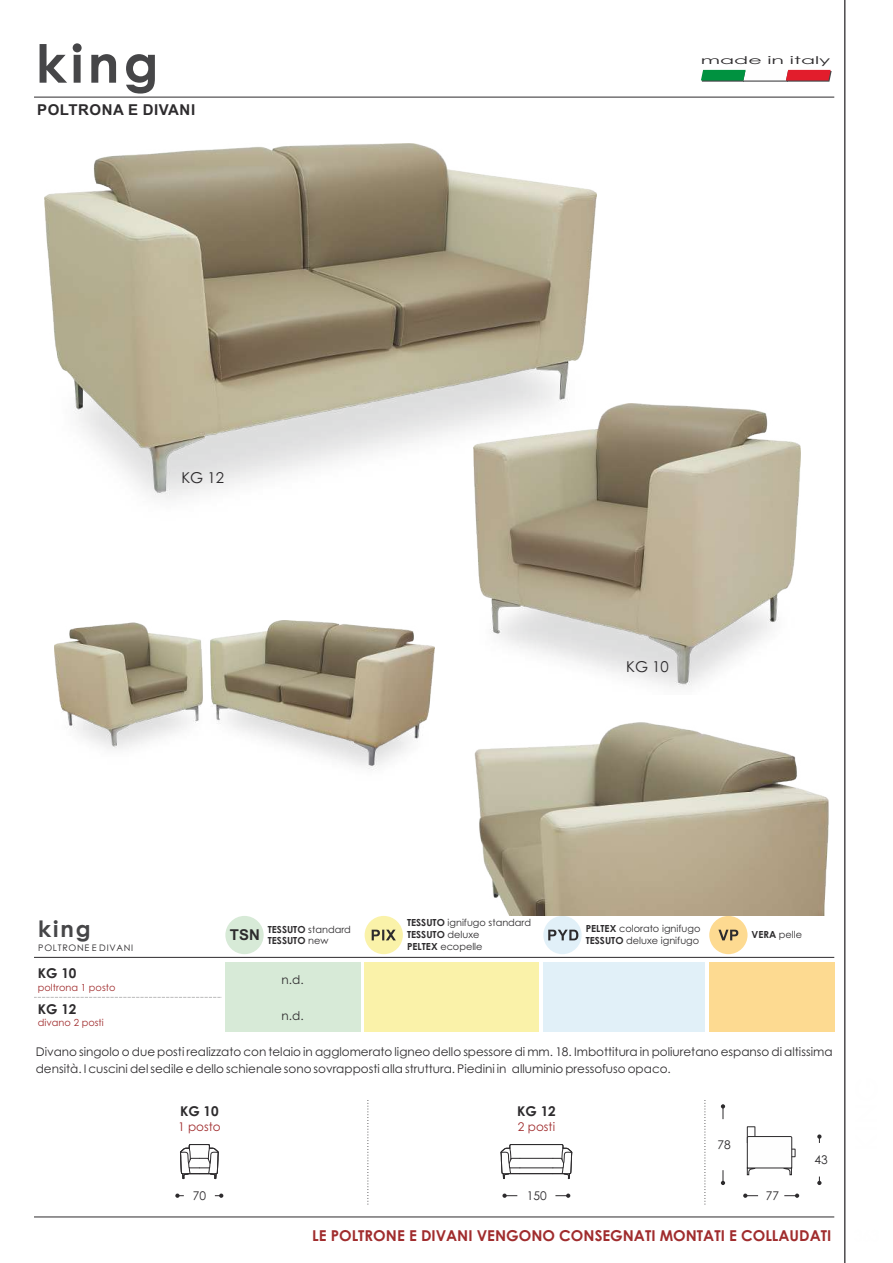
<style>
.page{position:relative;width:893px;height:1263px;background:#fff}
.page>*{position:absolute;margin:0;border:0;box-sizing:border-box;transform-origin:0 0}
.t1{font:700 52.5px "Century Gothic";color:#464648}
.t2{font:700 22.5px "Century Gothic";color:#464648}
.t3{font:700 15px "Century Gothic";color:#a02c2d}
.t4{font:700 15px "Arial";letter-spacing:.035em;color:#2d2b2d}
.t5{font:15px "Century Gothic";color:#2d2b2d}
.t6{font:700 13.5px "Century Gothic";color:#2d2b2d}
.t7{font:12px/17.1px "Century Gothic";color:#2d2b2d}
.t8{font:12px "Century Gothic";color:#a02c2d}
.t9{font:10.65px "Century Gothic";color:#2d2b2d;scale:1.94 1}
.t10{font:9.75px/11.9px "Century Gothic";color:#2d2b2d}
.t11{font:9.75px "Century Gothic";color:#a02c2d}
.t12{font:700 9.75px/11.9px "Century Gothic";color:#2d2b2d}
.t13{font:9px "Century Gothic";letter-spacing:.085em;color:#2d2b2d}
.s1{font-weight:700}
.s2{font-weight:400}
</style>
<div class="page">
<hr style="left:844px;top:0;width:1px;height:1263px;background:#2d2b2d">
<hr style="left:34px;top:1217px;width:800px;height:1px;background:#2d2b2d">
<svg style="left:701px;top:70px;width:131px;height:12px"></svg>
<hr style="left:34px;top:97px;width:800px;height:1px;background:#2d2b2d">
<div style="left:225px;top:963px;width:135px;height:34px;background:#d7ead7"></div>
<div style="left:365px;top:963px;width:174px;height:34px;background:#faf2a9"></div>
<div style="left:543px;top:963px;width:162px;height:34px;background:#e1f0f8"></div>
<div style="left:709px;top:963px;width:125px;height:34px;background:#fdda91"></div>
<div style="left:225px;top:916px;width:39px;height:38px;background:#d7ead7;border-radius:19px"></div>
<div style="left:365px;top:916px;width:38px;height:38px;background:#faf2a9;border-radius:19px"></div>
<svg style="left:372px;top:930px;width:24px;height:10px"></svg>
<div style="left:543px;top:916px;width:39px;height:38px;background:#e1f0f8;border-radius:19px"></div>
<svg style="left:548px;top:930px;width:30px;height:10px"></svg>
<div style="left:709px;top:916px;width:38px;height:38px;background:#fdda91;border-radius:19px"></div>
<svg style="left:718px;top:930px;width:20px;height:10px"></svg>
<hr style="left:34px;top:957px;width:800px;height:1px;background:#2d2b2d">
<svg style="left:34px;top:997px;width:187px;height:1px"></svg>
<div style="left:225px;top:998px;width:135px;height:34px;background:#d7ead7"></div>
<div style="left:365px;top:998px;width:174px;height:34px;background:#faf2a9"></div>
<div style="left:543px;top:998px;width:162px;height:34px;background:#e1f0f8"></div>
<div style="left:709px;top:998px;width:125px;height:34px;background:#fdda91"></div>
<svg style="left:180px;top:1144px;width:39px;height:35px"></svg>
<svg style="left:501px;top:1144px;width:71px;height:35px"></svg>
<hr style="left:520px;top:1144px;width:33px;height:1px;background:#2d2b2d">
<hr style="left:520px;top:1158px;width:33px;height:1px;background:#2d2b2d">
<hr style="left:520px;top:1167px;width:33px;height:1px;background:#2d2b2d">
<hr style="left:520px;top:1173px;width:33px;height:1px;background:#2d2b2d">
<svg style="left:747px;top:1126px;width:48px;height:49px"></svg>
<svg style="left:175px;top:1193px;width:9px;height:5px"></svg>
<svg style="left:215px;top:1193px;width:8px;height:5px"></svg>
<svg style="left:743px;top:1193px;width:15px;height:5px"></svg>
<svg style="left:784px;top:1193px;width:15px;height:5px"></svg>
<svg style="left:721px;top:1170px;width:4px;height:15px"></svg>
<svg style="left:721px;top:1104px;width:4px;height:15px"></svg>
<svg style="left:817px;top:1134px;width:4px;height:9px"></svg>
<svg style="left:817px;top:1176px;width:4px;height:9px"></svg>
<svg style="left:705px;top:1100px;width:1px;height:105px"></svg>
<svg style="left:367px;top:1100px;width:1px;height:105px"></svg>
<svg style="left:502px;top:1193px;width:15px;height:5px"></svg>
<svg style="left:555px;top:1193px;width:15px;height:5px"></svg>
<img style="left:54px;top:644px;width:775px;height:272px">
<img style="left:473px;top:403px;width:328px;height:291px">
<img style="left:45px;top:143px;width:551px;height:378px">
<img style="left:55px;top:620px;width:379px;height:160px">
<h1 class="t1" style="left:36px;top:43px;width:124px">king</h1>
<p class="t4" style="left:37px;top:104px;width:159px">POLTRONA E DIVANI</p>
<p class="t5" style="left:181px;top:472px;width:44px">KG 12</p>
<p class="t9" style="left:701px;top:56px;width:68px">made in italy</p>
<p class="t5" style="left:626px;top:661px;width:44px">KG 10</p>
<p class="t10" style="left:407px;top:917px;width:126px"><span class="s1">TESSUTO</span> ignifugo standard<br><span class="s1">TESSUTO</span> deluxe<br><span class="s1">PELTEX</span> ecopelle</p>
<h2 class="t2" style="left:38px;top:920px;width:54px">king</h2>
<p class="t10" style="left:751px;top:929px;width:52px"><span class="s1">VERA</span> pelle</p>
<p class="t13" style="left:38px;top:944px;width:97px">POLTRONE E DIVANI</p>
<p class="t7" style="left:282px;top:972px;width:24px">n.d.</p>
<p class="t7" style="left:282px;top:1008px;width:24px">n.d.</p>
<p class="t12" style="left:268px;top:924px;width:85px">TESSUTO <span class="s2">standard<br></span>TESSUTO <span class="s2">new</span></p>
<p class="t10" style="left:586px;top:923px;width:116px"><span class="s1">PELTEX</span> colorato ignifugo<br><span class="s1">TESSUTO</span> deluxe ignifugo</p>
<p class="t4" style="left:230px;top:929px;width:31px">TSN</p>
<p class="t6" style="left:38px;top:968px;width:40px">KG 10</p>
<p class="t11" style="left:38px;top:983px;width:79px">poltrona 1 posto</p>
<p class="t6" style="left:38px;top:1003px;width:40px">KG 12</p>
<p class="t11" style="left:38px;top:1019px;width:67px">divano 2 posti</p>
<p class="t7" style="left:36px;top:1044px;width:798px">Divano singolo o due posti realizzato con telaio in agglomerato ligneo dello spessore di mm. 18. Imbottitura in poliuretano espanso di altissima densità. I cuscini del sedile e dello schienale sono sovrapposti alla struttura. Piedini in alluminio pressofuso opaco.</p>
<p class="t6" style="left:180px;top:1106px;width:40px">KG 10</p>
<p class="t8" style="left:178px;top:1122px;width:44px">1 posto</p>
<p class="t7" style="left:193px;top:1188px;width:15px">70</p>
<p class="t6" style="left:517px;top:1106px;width:40px">KG 12</p>
<p class="t8" style="left:518px;top:1122px;width:39px">2 posti</p>
<p class="t7" style="left:527px;top:1188px;width:21px">150</p>
<p class="t7" style="left:717px;top:1137px;width:15px">78</p>
<p class="t7" style="left:766px;top:1188px;width:15px">77</p>
<p class="t7" style="left:814px;top:1152px;width:15px">43</p>
<p class="t3" style="left:312px;top:1230px;width:521px">LE POLTRONE E DIVANI VENGONO CONSEGNATI MONTATI E COLLAUDATI</p>
</div>
